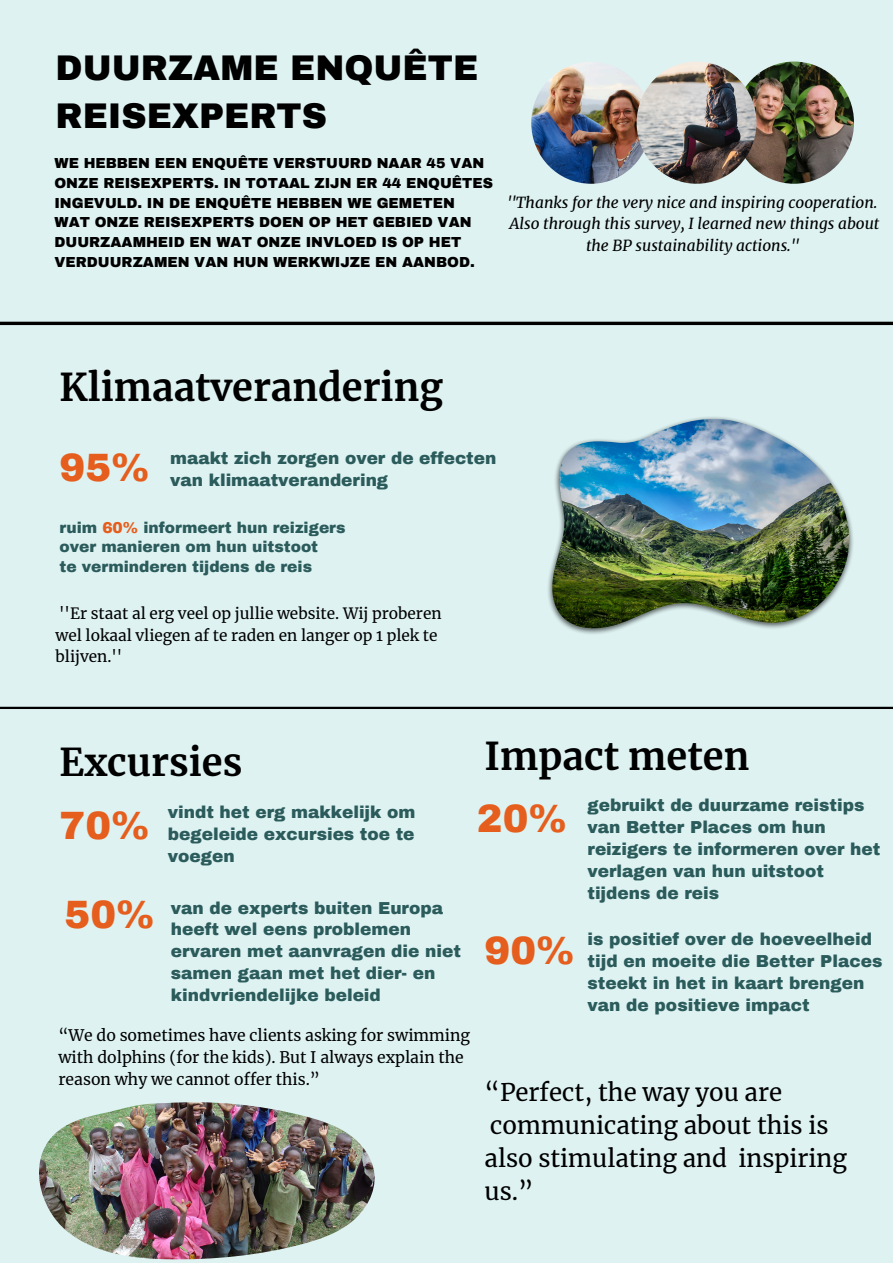
<style>
.page{position:relative;width:893px;height:1263px;background:#def2f2}
.page>*{position:absolute;margin:0;border:0;box-sizing:border-box;transform-origin:0 0}
.t1{font:900 38.62px "Archivo";color:#e55e1d}
.t2{font:700 37.88px "Merriweather";color:#000}
.t3{font:900 34.88px/48.4px "Archivo";color:#000}
.t4{font:24px/33.2px "Merriweather";color:#000}
.t5{font:900 16.95px/21.9px "Archivo";color:#2b5b5b}
.t6{font:15.75px/21.9px "Merriweather";color:#000}
.t7{font:italic 15.38px/21.4px "Merriweather";color:#000;text-align:center}
.t8{font:15.38px/21.4px "Merriweather";color:#000}
.t9{font:900 15.38px/19.6px "Archivo";color:#2b5b5b}
.t10{font:900 14.25px/19.6px "Archivo";color:#000}
.s1{color:#e55e1d}
</style>
<div class="page">
<img style="left:734px;top:62px;width:120px;height:122px;border-radius:50%">
<img style="left:531px;top:62px;width:120px;height:122px;border-radius:50%">
<img style="left:636px;top:62px;width:120px;height:122px;border-radius:50%">
<hr style="left:0;top:707px;width:893px;height:2px;background:#000">
<hr style="left:0;top:322px;width:893px;height:3px;background:#000">
<img style="left:548px;top:417px;width:305px;height:217px">
<img style="left:551px;top:419px;width:298px;height:209px">
<img style="left:39px;top:1102px;width:336px;height:157px">
<h4 class="t3" style="left:56px;top:44px;width:424px">DUURZAME ENQUÊTE<br>REISEXPERTS</h4>
<h4 class="t10" style="left:54px;top:154px;width:440px">WE HEBBEN EEN ENQUÊTE VERSTUURD NAAR 45 VAN ONZE REISEXPERTS. IN TOTAAL ZIJN ER 44 ENQUÊTES INGEVULD. IN DE ENQUÊTE HEBBEN WE GEMETEN WAT ONZE REISEXPERTS DOEN OP HET GEBIED VAN DUURZAAMHEID EN WAT ONZE INVLOED IS OP HET VERDUURZAMEN VAN HUN WERKWIJZE EN AANBOD.</h4>
<h4 class="t7" style="left:507px;top:192px;width:373px">''Thanks for the very nice and inspiring cooperation.<br>Also through this survey, I learned new things about the BP sustainability actions.''</h4>
<h1 class="t2" style="left:60px;top:364px;width:385px">Klimaatverandering</h1>
<h2 class="t5" style="left:170px;top:448px;width:328px">maakt zich zorgen over de effecten van klimaatverandering</h2>
<h1 class="t9" style="left:60px;top:518px;width:287px">ruim <span class="s1">60%</span> informeert hun reizigers over manieren om hun uitstoot<br>te verminderen tijdens de reis</h1>
<h4 class="t1" style="left:60px;top:447px;width:92px">95%</h4>
<h4 class="t8" style="left:56px;top:603px;width:387px">''Er staat al erg veel op jullie website. Wij proberen wel lokaal vliegen af te raden en langer op 1 plek te blijven.''</h4>
<h1 class="t2" style="left:60px;top:739px;width:184px">Excursies</h1>
<h4 class="t2" style="left:484px;top:733px;width:266px">Impact meten</h4>
<h1 class="t1" style="left:60px;top:805px;width:92px">70%</h1>
<h2 class="t5" style="left:168px;top:802px;width:249px;text-align:justify">vindt het erg makkelijk om begeleide excursies toe te voegen</h2>
<h4 class="t1" style="left:65px;top:894px;width:92px">50%</h4>
<p class="t5" style="left:171px;top:897px;width:291px">van de experts buiten Europa heeft wel eens problemen ervaren met aanvragen die niet samen gaan met het dier- en kindvriendelijke beleid</p>
<h1 class="t6" style="left:58px;top:1025px;width:413px">“We do sometimes have clients asking for swimming with dolphins (for the kids). But I always explain the reason why we cannot offer this.”</h1>
<h4 class="t1" style="left:477px;top:798px;width:92px">20%</h4>
<h2 class="t1" style="left:484px;top:930px;width:92px">90%</h2>
<p class="t5" style="left:587px;top:794px;width:294px">gebruikt de duurzame reistips van Better Places om hun reizigers te informeren over het verlagen van hun uitstoot tijdens de reis</p>
<p class="t5" style="left:587px;top:928px;width:297px">is positief over de hoeveelheid tijd en moeite die Better Places steekt in het in kaart brengen van de positieve impact</p>
<p class="t4" style="left:484px;top:1076px;width:364px">“Perfect, the way you are communicating about this is also stimulating and inspiring us.”</p>
</div>
